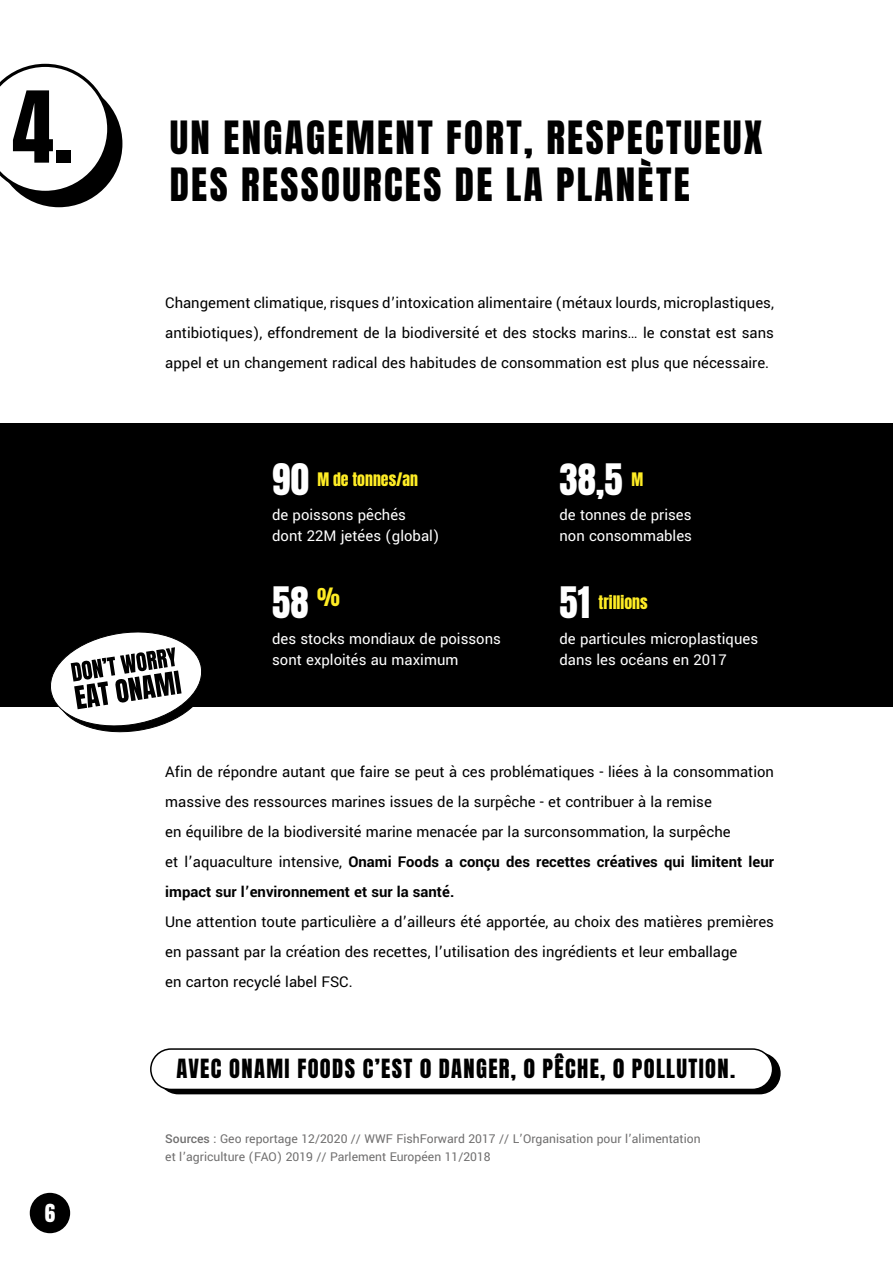
<style>
.page{position:relative;width:893px;height:1263px;background:#fff}
.page>*{position:absolute;margin:0;border:0;box-sizing:border-box;transform-origin:0 0}
.t1{font:84px "Anton";color:#000}
.t2{font:39px/46.8px "Anton";letter-spacing:.06em;color:#000}
.t3{font:36.9px "Anton";color:#fff}
.t4{font:22.5px "Anton";letter-spacing:.06em;color:#000}
.t5{font:21.15px "Anton";color:#fff}
.t6{font:16.5px/30px "Yantramanav";color:#000}
.t7{font:16.5px/21px "Yantramanav";color:#fff}
.t8{font:700 16.5px/30px "Yantramanav";color:#000}
.t9{font:15.9px "Anton";color:#feec25}
.t10{font:13.5px "Yantramanav";color:#706f6f}
.s1{font-weight:400}
.s2{font-weight:500}
</style>
<div class="page">
<div style="left:30px;top:1193px;width:40px;height:40px;background:#000;border-radius:50%"></div>
<div style="left:0;top:423px;width:893px;height:284px;background:#000"></div>
<svg style="left:0;top:64px;width:122px;height:143px"></svg>
<div style="left:158px;top:1053px;width:622px;height:40px;background:#000;border-radius:20px"></div>
<div style="left:157px;top:1052px;width:624px;height:42px;border:2px solid #000;border-radius:20px"></div>
<div style="left:151px;top:1049px;width:622px;height:40px;background:#fff;border-radius:20px"></div>
<div style="left:150px;top:1048px;width:623px;height:42px;border:2px solid #000;border-radius:20px"></div>
<svg style="left:50px;top:632px;width:152px;height:101px"></svg>
<p class="t1" style="left:12px;top:85px;width:62px">4.</p>
<p class="t5" style="left:45px;top:1202px;width:12px">6</p>
<p class="t2" style="left:170px;top:117px;width:594px">UN ENGAGEMENT FORT, RESPECTUEUX<br>DES RESSOURCES DE LA PLANÈTE</p>
<p class="t6" style="left:165px;top:288px;width:610px;text-align:justify">Changement climatique, risques d’intoxication alimentaire (métaux lourds, microplastiques, antibiotiques), effondrement de la biodiversité et des stocks marins… le constat est sans appel et un changement radical des habitudes de consommation est plus que nécessaire.</p>
<p class="t3" style="left:272px;top:461px;width:38px">90</p>
<p class="t9" style="left:318px;top:471px;width:102px">M de tonnes/an</p>
<p class="t7" style="left:272px;top:504px;width:135px">de poissons pêchés</p>
<p class="t7" style="left:272px;top:525px;width:169px">dont 22M jetées (global)</p>
<p class="t3" style="left:559px;top:461px;width:65px">38,5</p>
<p class="t9" style="left:631px;top:471px;width:13px">M</p>
<p class="t7" style="left:559px;top:504px;width:133px">de tonnes de prises</p>
<p class="t7" style="left:559px;top:525px;width:134px">non consommables</p>
<p class="t3" style="left:272px;top:584px;width:69px">58 <sup>%</sup></p>
<p class="t3" style="left:559px;top:584px;width:32px">51</p>
<p class="t9" style="left:599px;top:594px;width:51px">trillions</p>
<p class="t7" style="left:272px;top:628px;width:230px">des stocks mondiaux de poissons sont exploités au maximum</p>
<p class="t7" style="left:559px;top:628px;width:200px">de particules microplastiques</p>
<p class="t7" style="left:559px;top:649px;width:169px">dans les océans en 2017</p>
<p class="t6" style="left:165px;top:757px;width:610px">Afin de répondre autant que faire se peut à ces problématiques - liées à la consommation massive des ressources marines issues de la surpêche - et contribuer à la remise</p>
<p class="t6" style="left:165px;top:817px;width:567px">en équilibre de la biodiversité marine menacée par la surconsommation, la surpêche</p>
<p class="t8" style="left:165px;top:847px;width:610px"><span class="s1">et l’aquaculture intensive,</span> Onami Foods a conçu des recettes créatives qui limitent leur impact sur l’environnement et sur la santé.</p>
<p class="t6" style="left:165px;top:907px;width:610px">Une attention toute particulière a d’ailleurs été apportée, au choix des matières premières en passant par la création des recettes, l’utilisation des ingrédients et leur emballage</p>
<p class="t6" style="left:165px;top:967px;width:189px">en carton recyclé label FSC.</p>
<p class="t4" style="left:177px;top:1057px;width:560px">AVEC ONAMI FOODS C’EST 0 DANGER, 0 PÊCHE, 0 POLLUTION.</p>
<p class="t10" style="left:165px;top:1130px;width:537px"><span class="s2">Sources :</span> Geo reportage 12/2020 // WWF FishForward 2017 // L’Organisation pour l’alimentation</p>
<p class="t10" style="left:165px;top:1148px;width:327px">et l’agriculture (FAO) 2019 // Parlement Européen 11/2018</p>
</div>
